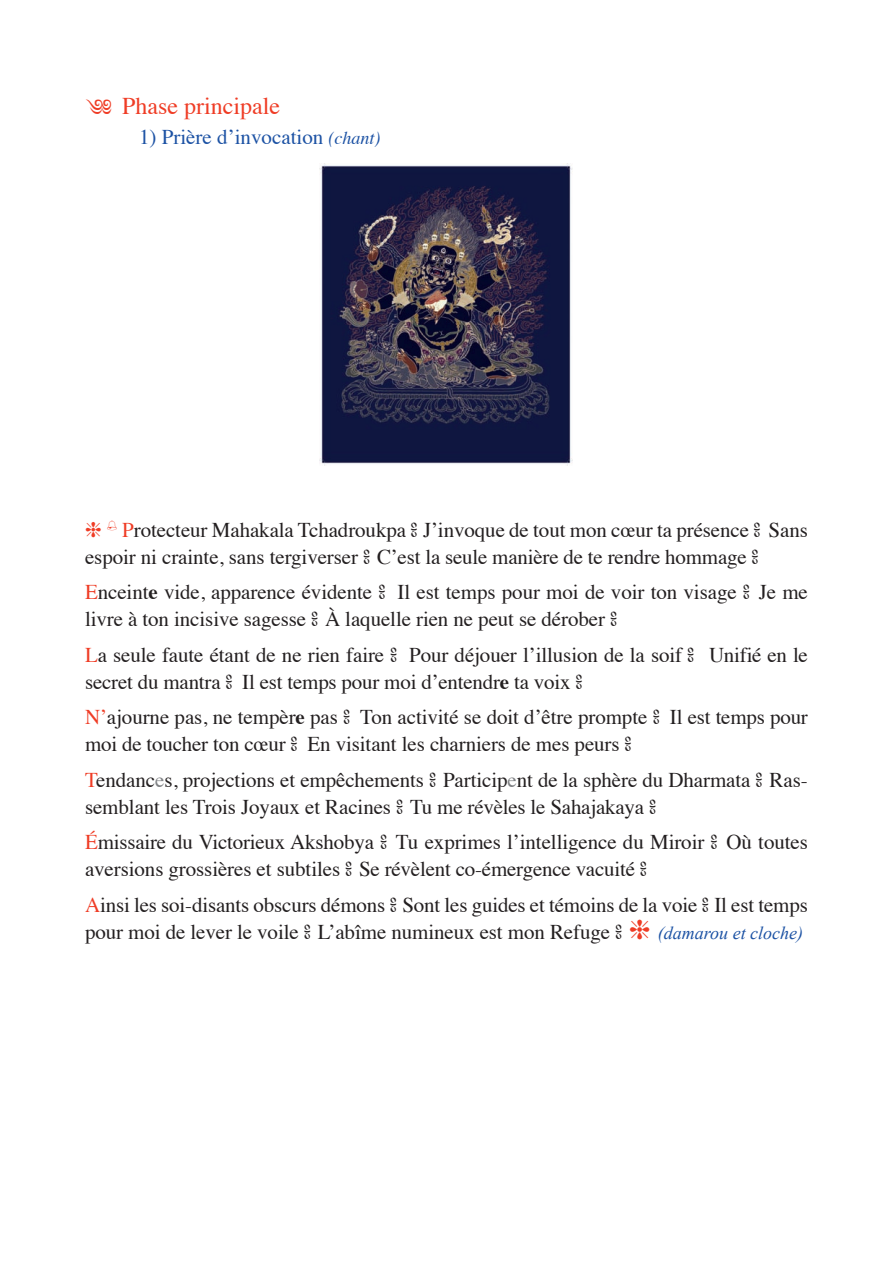
<style>
.page{position:relative;width:893px;height:1263px;background:#fff}
.page>*{position:absolute;margin:0;border:0;box-sizing:border-box;transform-origin:0 0}
.t1{font:24px "Times";color:#ef3c25}
.t2{font:21px/27px "Times";letter-spacing:-.005em;color:#231f20}
.t3{font:21px "Times";color:#1c52a4}
.s1{font-family:"Esama";font-size:42px}
.s2{font-style:italic;font-size:18px}
.s3{color:#ef3c25}
.s4{font-weight:700}
.s5{color:#808285}
.s6{color:#7e8083}
.s7{font-family:"Times New Roman";font-style:italic;font-size:18px;color:#1c52a4}
</style>
<div class="page">
<img style="left:320px;top:164px;width:253px;height:301px">
<p class="t1" style="left:85px;top:96px;width:197px"><span class="s1">"</span> Phase principale</p>
<p class="t3" style="left:139px;top:128px;width:243px">1) Prière d’invocation <span class="s2">(chant)</span></p>
<p class="t2" style="left:85px;top:518px;width:724px"><span class="s3">❈ P</span>rotecteur Mahakala Tchadroukpa <span class="s1">;</span> J’invoque de tout mon cœur ta présence <span class="s1">;</span> Sans espoir ni crainte, sans tergiverser <span class="s1">;</span> C’est la seule manière de te rendre hommage <span class="s1">;</span></p>
<p class="t2" style="left:85px;top:580px;width:724px"><span class="s3">E</span>nceint<span class="s4">e</span> vide, apparence évidente <span class="s1">;</span> Il est temps pour moi de voir ton visage <span class="s1">;</span> Je me livre à ton incisive sagesse <span class="s1">;</span> À laquelle rien ne peut se dérober <span class="s1">;</span></p>
<p class="t2" style="left:85px;top:643px;width:724px"><span class="s3">L</span>a seule faute étant de ne rien faire <span class="s1">;</span> Pour déjouer l’illusion de la soif <span class="s1">;</span> Unifié en le secret du mantra <span class="s1">;</span> Il est temps pour moi d’entendr<span class="s4">e</span> ta voix <span class="s1">;</span></p>
<p class="t2" style="left:85px;top:705px;width:724px"><span class="s3">N’</span>ajourne pas, ne tempèr<span class="s4">e</span> pas <span class="s1">;</span> Ton activité se doit d’être prompte <span class="s1">;</span> Il est temps pour moi de toucher ton cœur <span class="s1">;</span> En visitant les charniers de mes peurs <span class="s1">;</span></p>
<p class="t2" style="left:85px;top:768px;width:724px"><span class="s3">T</span>endanc<span class="s5">e</span>s, projections et empêchements <span class="s1">;</span> Particip<span class="s6">e</span>nt de la sphère du Dharmata <span class="s1">;</span> Ras&shy;semblant les Trois Joyaux et Racines <span class="s1">;</span> Tu me révèles le Sahajakaya <span class="s1">;</span></p>
<p class="t2" style="left:85px;top:830px;width:724px"><span class="s3">É</span>missaire du Victorieux Akshobya <span class="s1">;</span> Tu exprimes l’intelligence du Miroir <span class="s1">;</span> Où toutes aversions grossières et subtiles <span class="s1">;</span> Se révèlent co-émergence vacuité <span class="s1">;</span></p>
<p class="t2" style="left:85px;top:893px;width:724px"><span class="s3">A</span>insi les soi-disants obscurs démons <span class="s1">;</span> Sont les guides et témoins de la voie <span class="s1">;</span> Il est temps pour moi de lever le voile <span class="s1">;</span> L’abîme numineux est mon Refuge <span class="s1">;</span> <span class="s3">❈</span> <span class="s7">(damarou et cloche)</span></p>
</div>
